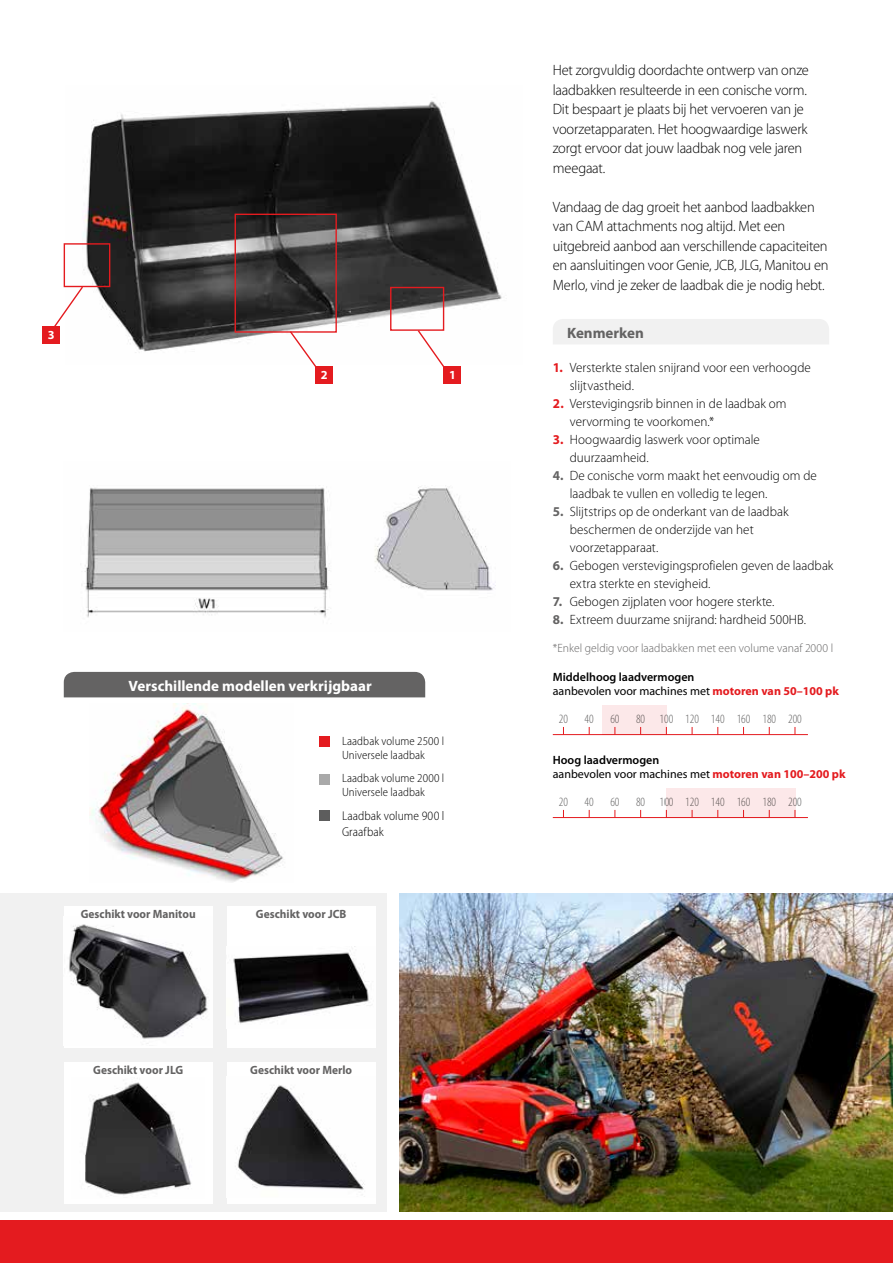
<style>
.page{position:relative;width:893px;height:1263px;background:#fff}
.page>*{position:absolute;margin:0;border:0;box-sizing:border-box;transform-origin:0 0}
.t1{font:300 15px/19.5px "Myriad Pro";letter-spacing:-.015em;color:#000;scale:.96 1}
.t2{font:700 15px "Myriad Pro";color:#fff}
.t3{font:700 15px "Myriad Pro";color:#646363}
.t4{font:300 13.5px/18px "Myriad Pro";color:#000}
.t5{font:300 condensed 12.75px "Myriad Pro";color:#646363}
.t6{font:300 semi-condensed 12.75px/15.3px "Myriad Pro";letter-spacing:.01em;color:#000}
.t7{font:700 12.3px "Myriad Pro";color:#fff}
.t8{font:12px/14.4px "Myriad Pro";color:#000}
.t9{font:300 semi-condensed 12px/14.4px "Myriad Pro";letter-spacing:.005em;color:#000}
.t10{font:700 12px "Myriad Pro";color:#646363;scale:.95 1}
.t11{font:300 12px "Myriad Pro";letter-spacing:.005em;color:#646363}
.s1{font-weight:700;color:#e41b1f}
.s2{font-weight:700;color:#646363}
.s3{font-weight:600}
</style>
<div class="page">
<div style="left:0;top:1220px;width:893px;height:43px;background:#e41b1f"></div>
<img style="left:81px;top:485px;width:415px;height:133px">
<div style="left:0;top:893px;width:387px;height:319px;background:#f1f1f1"></div>
<div style="left:553px;top:319px;width:276px;height:25px;background:#f1f1f1"></div>
<img style="left:83px;top:100px;width:419px;height:253px">
<div style="left:444px;top:367px;width:17px;height:17px;background:#e41b1f"></div>
<div style="left:315px;top:367px;width:18px;height:17px;background:#e41b1f"></div>
<div style="left:43px;top:326px;width:17px;height:18px;background:#e41b1f"></div>
<div style="left:390px;top:287px;width:54px;height:44px;border:1px solid #e41b1f"></div>
<svg style="left:416px;top:329px;width:32px;height:44px"></svg>
<div style="left:64px;top:243px;width:46px;height:44px;border:1px solid #e41b1f"></div>
<svg style="left:54px;top:285px;width:30px;height:44px"></svg>
<div style="left:235px;top:214px;width:102px;height:119px;border:1px solid #e41b1f"></div>
<svg style="left:288px;top:330px;width:32px;height:37px"></svg>
<img style="left:90px;top:704px;width:193px;height:178px">
<div style="left:64px;top:672px;width:361px;height:25px;background:#646363"></div>
<div style="left:319px;top:736px;width:10px;height:11px;background:#e41b1f"></div>
<div style="left:319px;top:774px;width:10px;height:10px;background:#a9a9a9"></div>
<div style="left:319px;top:810px;width:10px;height:11px;background:#5d5d5d"></div>
<div style="left:64px;top:906px;width:149px;height:141px;background:#fff"></div>
<img style="left:69px;top:924px;width:139px;height:120px">
<div style="left:227px;top:906px;width:149px;height:141px;background:#fff"></div>
<img style="left:233px;top:946px;width:136px;height:78px">
<div style="left:227px;top:1062px;width:149px;height:141px;background:#fff"></div>
<img style="left:235px;top:1085px;width:130px;height:110px">
<div style="left:64px;top:1062px;width:149px;height:141px;background:#fff"></div>
<img style="left:85px;top:1082px;width:107px;height:114px">
<img style="left:400px;top:893px;width:493px;height:319px">
<hr style="left:553px;top:734px;width:255px;height:1px;background:#e41b1f">
<hr style="left:553px;top:817px;width:255px;height:1px;background:#e41b1f">
<div style="left:602px;top:705px;width:65px;height:30px;background:#fce8e9"></div>
<div style="left:666px;top:788px;width:129px;height:29px;background:#fce8e9"></div>
<p class="t7" style="left:48px;top:328px;width:8px">3</p>
<p class="t7" style="left:321px;top:368px;width:8px">2</p>
<p class="t7" style="left:449px;top:368px;width:8px">1</p>
<p class="t2" style="left:129px;top:677px;width:245px">Verschillende modellen verkrijgbaar</p>
<p class="t9" style="left:342px;top:734px;width:104px">Laadbak volume 2500 l<br>Universele laadbak</p>
<p class="t9" style="left:342px;top:771px;width:104px">Laadbak volume 2000 l<br>Universele laadbak</p>
<p class="t6" style="left:342px;top:808px;width:104px">Laadbak volume 900 l<br>Graafbak</p>
<p class="t10" style="left:81px;top:907px;width:122px">Geschikt voor Manitou</p>
<p class="t10" style="left:256px;top:907px;width:97px">Geschikt voor JCB</p>
<p class="t10" style="left:93px;top:1063px;width:96px">Geschikt voor JLG</p>
<p class="t10" style="left:250px;top:1063px;width:109px">Geschikt voor Merlo</p>
<p class="t1" style="left:553px;top:61px;width:268px">Het zorgvuldig doordachte ontwerp van onze laadbakken resulteerde in een conische vorm.<br>Dit bespaart je plaats bij het vervoeren van je voorzetapparaten. Het hoogwaardige laswerk zorgt ervoor dat jouw laadbak nog vele jaren meegaat.</p>
<p class="t1" style="left:553px;top:197px;width:289px">Vandaag de dag groeit het aanbod laadbakken van CAM attachments nog altijd. Met een uitgebreid aanbod aan verschillende capaciteiten en aansluitingen voor Genie, JCB, JLG, Manitou en Merlo, vind je zeker de laadbak die je nodig hebt.</p>
<p class="t3" style="left:567px;top:324px;width:78px">Kenmerken</p>
<p class="t4" style="left:570px;top:358px;width:243px;text-indent:-17px"><span class="s1">1.</span> Versterkte stalen snijrand voor een verhoogde slijtvastheid.</p>
<p class="t4" style="left:570px;top:394px;width:218px;text-indent:-17px"><span class="s1">2.</span> Verstevigingsrib binnen in de laadbak om vervorming te voorkomen.*</p>
<p class="t4" style="left:570px;top:430px;width:192px;text-indent:-17px"><span class="s1">3.</span> Hoogwaardig laswerk voor optimale duurzaamheid.</p>
<p class="t4" style="left:570px;top:466px;width:249px;text-indent:-17px"><span class="s2">4.</span> De conische vorm maakt het eenvoudig om de laadbak te vullen en volledig te legen.</p>
<p class="t4" style="left:570px;top:502px;width:220px;text-indent:-17px"><span class="s2">5.</span> Slijtstrips op de onderkant van de laadbak beschermen de onderzijde van het voorzetapparaat.</p>
<p class="t4" style="left:570px;top:556px;width:265px;text-indent:-17px"><span class="s2">6.</span> Gebogen verstevigingsprofielen geven de laadbak extra sterkte en stevigheid.</p>
<p class="t4" style="left:553px;top:592px;width:223px"><span class="s2">7.</span> Gebogen zijplaten voor hogere sterkte.</p>
<p class="t4" style="left:553px;top:610px;width:255px"><span class="s2">8.</span> Extreem duurzame snijrand: hardheid 500HB.</p>
<p class="t11" style="left:553px;top:642px;width:282px">*Enkel geldig voor laadbakken met een volume vanaf 2000 l</p>
<p class="t8" style="left:553px;top:670px;width:288px"><span class="s3">Middelhoog laadvermogen<br></span>aanbevolen voor machines met <span class="s1">motoren van 50–100 pk</span></p>
<p class="t5" style="left:559px;top:712px;width:11px">20</p>
<p class="t5" style="left:585px;top:712px;width:11px">40</p>
<p class="t5" style="left:610px;top:712px;width:11px">60</p>
<p class="t5" style="left:636px;top:712px;width:167px">80 100 120 140 160 180 200</p>
<p class="t8" style="left:553px;top:753px;width:294px"><span class="s3">Hoog laadvermogen<br></span>aanbevolen voor machines met <span class="s1">motoren van 100–200 pk</span></p>
<p class="t5" style="left:559px;top:795px;width:11px">20</p>
<p class="t5" style="left:585px;top:795px;width:11px">40</p>
<p class="t5" style="left:610px;top:795px;width:11px">60</p>
<p class="t5" style="left:636px;top:795px;width:167px">80 100 120 140 160 180 200</p>
</div>
